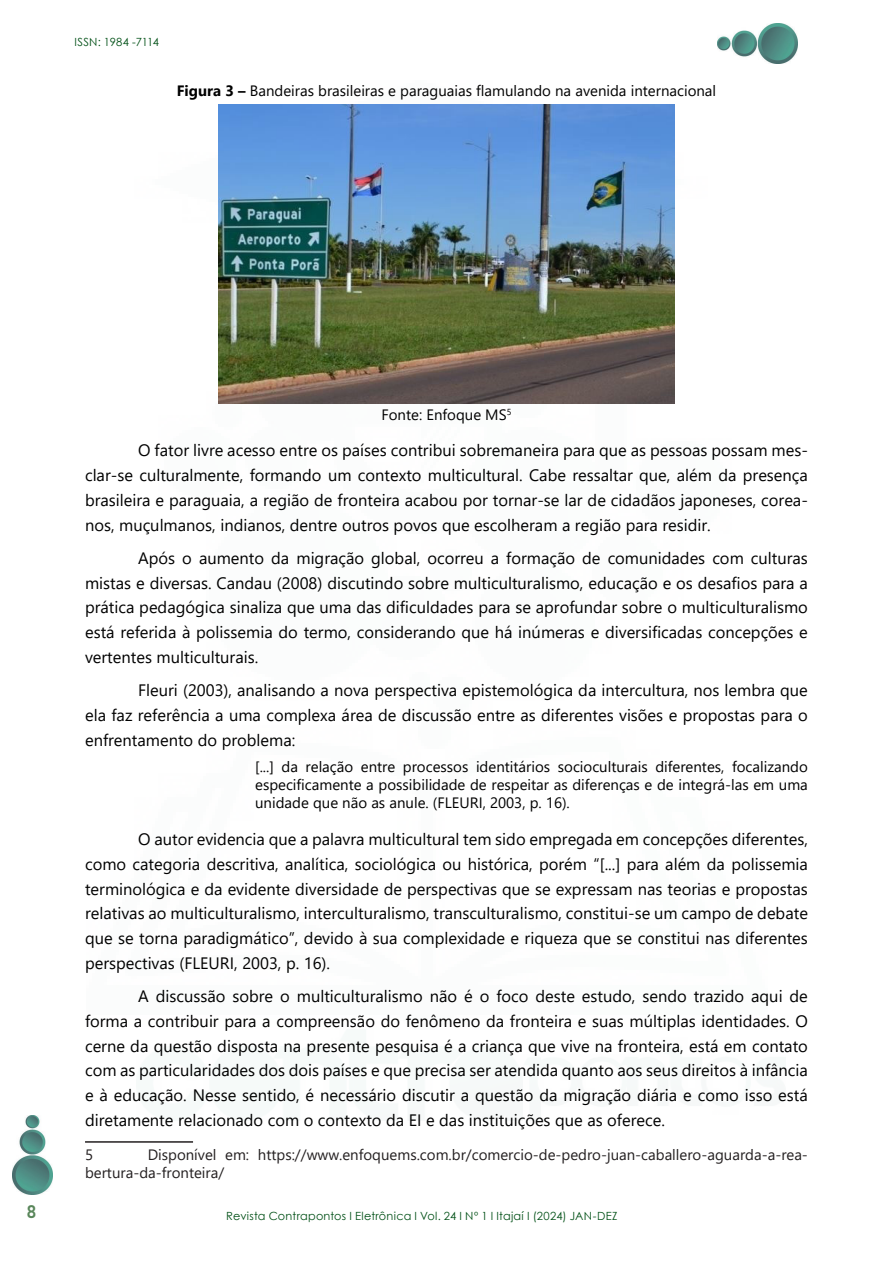
<style>
.page{position:relative;width:893px;height:1263px;background:#fff}
.page>*{position:absolute;margin:0;border:0;box-sizing:border-box;transform-origin:0 0}
.t1{font:18px "Bahnschrift";color:#59865a}
.t2{font:16.5px/24.8px "Segoe UI";color:#000;text-align:justify}
.t3{font:15px/18px "Segoe UI";color:#000;text-align:justify}
.t4{font:15px/18px "Segoe UI";color:#231f20}
.t5{font:11.25px "Century Gothic";letter-spacing:.02em;color:#005016}
.s1{font-weight:700}
</style>
<div class="page">
<img style="left:13px;top:1115px;width:39px;height:80px">
<img style="left:717px;top:23px;width:80px;height:40px">
<img style="left:218px;top:105px;width:457px;height:299px">
<hr style="left:85px;top:1141px;width:108px;height:2px;background:#231f20">
<p class="t5" style="left:74px;top:34px;width:86px">ISSN: 1984 -7114</p>
<p class="t3" style="left:177px;top:80px;width:541px"><span class="s1">Figura 3 –</span> Bandeiras brasileiras e paraguaias flamulando na avenida internacional</p>
<p class="t1" style="left:27px;top:1198px;width:12px">8</p>
<p class="t3" style="left:382px;top:404px;width:131px">Fonte: Enfoque MS<sup>5</sup></p>
<p class="t2" style="left:85px;top:437px;width:724px;text-indent:53px">O fator livre acesso entre os países contribui sobremaneira para que as pessoas possam mes&shy;clar-se culturalmente, formando um contexto multicultural. Cabe ressaltar que, além da presença brasileira e paraguaia, a região de fronteira acabou por tornar-se lar de cidadãos japoneses, corea&shy;nos, muçulmanos, indianos, dentre outros povos que escolheram a região para residir.</p>
<p class="t2" style="left:85px;top:544px;width:724px;text-indent:53px">Após o aumento da migração global, ocorreu a formação de comunidades com culturas mistas e diversas. Candau (2008) discutindo sobre multiculturalismo, educação e os desafios para a prática pedagógica sinaliza que uma das dificuldades para se aprofundar sobre o multiculturalismo está referida à polissemia do termo, considerando que há inúmeras e diversificadas concepções e vertentes multiculturais.</p>
<p class="t2" style="left:85px;top:676px;width:724px;text-indent:53px">Fleuri (2003), analisando a nova perspectiva epistemológica da intercultura, nos lembra que ela faz referência a uma complexa área de discussão entre as diferentes visões e propostas para o enfrentamento do problema:</p>
<p class="t3" style="left:255px;top:757px;width:554px">[...] da relação entre processos identitários socioculturais diferentes, focalizando especificamente a possibilidade de respeitar as diferenças e de integrá-las em uma unidade que não as anule. (FLEURI, 2003, p. 16).</p>
<p class="t2" style="left:85px;top:825px;width:724px;text-indent:53px">O autor evidencia que a palavra multicultural tem sido empregada em concepções diferentes, como categoria descritiva, analítica, sociológica ou histórica, porém “[...] para além da polissemia terminológica e da evidente diversidade de perspectivas que se expressam nas teorias e propostas relativas ao multiculturalismo, interculturalismo, transculturalismo, constitui-se um campo de debate que se torna paradigmático”, devido à sua complexidade e riqueza que se constitui nas diferentes perspectivas (FLEURI, 2003, p. 16).</p>
<p class="t2" style="left:85px;top:982px;width:724px;text-indent:53px">A discussão sobre o multiculturalismo não é o foco deste estudo, sendo trazido aqui de forma a contribuir para a compreensão do fenômeno da fronteira e suas múltiplas identidades. O cerne da questão disposta na presente pesquisa é a criança que vive na fronteira, está em contato com as particularidades dos dois países e que precisa ser atendida quanto aos seus direitos à infância e à educação. Nesse sentido, é necessário discutir a questão da migração diária e como isso está diretamente relacionado com o contexto da EI e das instituições que as oferece.</p>
<p class="t4" style="left:85px;top:1144px;width:10px">5</p>
<p class="t4" style="left:85px;top:1144px;width:724px;text-indent:63px">Disponível em: https://www.enfoquems.com.br/comercio-de-pedro-juan-caballero-aguarda-a-rea&shy;bertura-da-fronteira/</p>
<p class="t5" style="left:226px;top:1208px;width:393px">Revista Contrapontos I Eletrônica I Vol. 24 I Nº 1 I Itajaí I (2024) JAN-DEZ</p>
</div>
